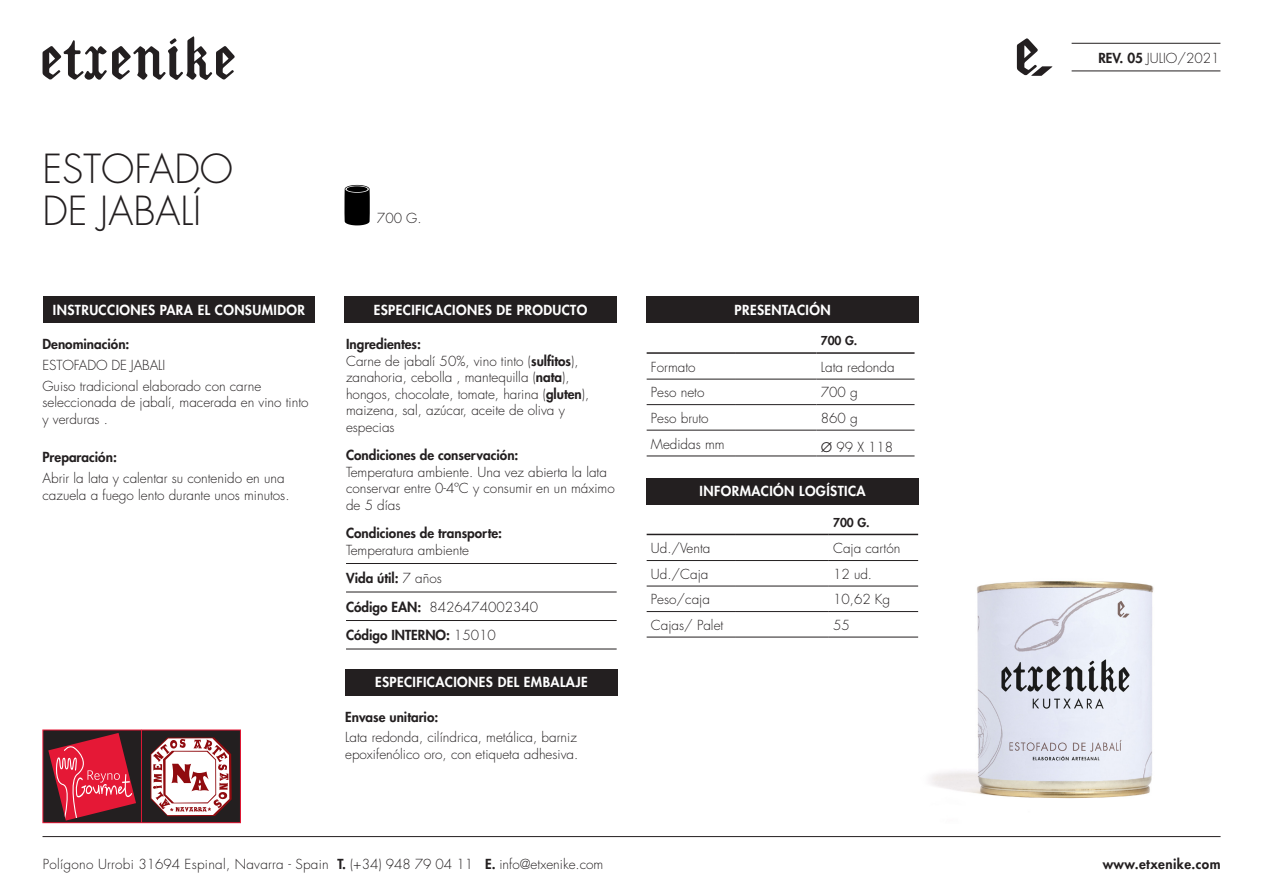
<style>
.page{position:relative;width:1263px;height:893px;background:#fff}
.page>*{position:absolute;margin:0;border:0;box-sizing:border-box;transform-origin:0 0}
.t1{font:300 39px "Futura Std";color:#231f20}
.Paragraph_Style_1{font:300 13.5px/16.5px "Futura Std";color:#231f20}
.Paragraph_Style_1-2{font:800 13.5px "Futura Std";color:#231f20}
.t2{font:800 13.5px "Futura Std";letter-spacing:.03em;color:#fff}
.info{font:300 13.5px "Futura Std";color:#231f20}
.Paragraph_Style_1-3{font:300 13.5px "Futura Std";letter-spacing:.02em;color:#231f20}
.Paragraph_Style_1-4{font:800 13.5px "Futura Std";letter-spacing:.03em;color:#231f20}
.info-2{font:800 12px "Futura Std";color:#231f20}
.s1{font-size:21px}
.s2{font-weight:800}
.s3{font-weight:300}
</style>
<div class="page">
<hr style="left:43px;top:836px;width:1177px;height:1px;background:#231f20">
<svg style="left:42px;top:36px;width:193px;height:44px"></svg>
<svg style="left:1017px;top:38px;width:35px;height:38px"></svg>
<hr style="left:1071px;top:43px;width:149px;height:1px;background:#231f20">
<hr style="left:1071px;top:71px;width:149px;height:1px;background:#231f20">
<img style="left:913px;top:533px;width:241px;height:266px">
<div style="left:345px;top:669px;width:272px;height:26px;background:#231f20"></div>
<hr style="left:346px;top:563px;width:271px;height:1px;background:#231f20">
<hr style="left:346px;top:592px;width:271px;height:1px;background:#231f20">
<hr style="left:346px;top:620px;width:271px;height:1px;background:#231f20">
<hr style="left:346px;top:649px;width:271px;height:1px;background:#231f20">
<div style="left:344px;top:297px;width:273px;height:26px;background:#231f20"></div>
<div style="left:43px;top:297px;width:272px;height:26px;background:#231f20"></div>
<div style="left:646px;top:297px;width:273px;height:26px;background:#231f20"></div>
<hr style="left:647px;top:379px;width:89px;height:1px;background:#231f20">
<hr style="left:736px;top:379px;width:80px;height:1px;background:#231f20">
<hr style="left:816px;top:379px;width:98px;height:1px;background:#231f20">
<hr style="left:647px;top:404px;width:89px;height:1px;background:#231f20">
<hr style="left:736px;top:404px;width:80px;height:1px;background:#231f20">
<hr style="left:816px;top:404px;width:98px;height:1px;background:#231f20">
<hr style="left:647px;top:430px;width:89px;height:1px;background:#231f20">
<hr style="left:736px;top:430px;width:80px;height:1px;background:#231f20">
<hr style="left:816px;top:430px;width:98px;height:1px;background:#231f20">
<hr style="left:647px;top:456px;width:89px;height:1px;background:#231f20">
<hr style="left:736px;top:456px;width:80px;height:1px;background:#231f20">
<hr style="left:816px;top:456px;width:98px;height:1px;background:#231f20">
<hr style="left:647px;top:352px;width:89px;height:2px;background:#231f20">
<hr style="left:736px;top:352px;width:80px;height:2px;background:#231f20">
<hr style="left:816px;top:352px;width:98px;height:2px;background:#231f20">
<svg style="left:344px;top:185px;width:26px;height:40px"></svg>
<div style="left:646px;top:478px;width:273px;height:26px;background:#231f20"></div>
<hr style="left:647px;top:560px;width:89px;height:1px;background:#231f20">
<hr style="left:736px;top:560px;width:93px;height:1px;background:#231f20">
<hr style="left:829px;top:560px;width:89px;height:1px;background:#231f20">
<hr style="left:647px;top:586px;width:89px;height:1px;background:#231f20">
<hr style="left:736px;top:586px;width:93px;height:1px;background:#231f20">
<hr style="left:829px;top:586px;width:89px;height:1px;background:#231f20">
<hr style="left:647px;top:611px;width:89px;height:1px;background:#231f20">
<hr style="left:736px;top:611px;width:93px;height:1px;background:#231f20">
<hr style="left:829px;top:611px;width:89px;height:1px;background:#231f20">
<hr style="left:647px;top:637px;width:89px;height:1px;background:#231f20">
<hr style="left:736px;top:637px;width:93px;height:1px;background:#231f20">
<hr style="left:829px;top:637px;width:89px;height:1px;background:#231f20">
<hr style="left:647px;top:534px;width:89px;height:1px;background:#231f20">
<hr style="left:736px;top:534px;width:93px;height:1px;background:#231f20">
<hr style="left:829px;top:534px;width:89px;height:1px;background:#231f20">
<div style="left:43px;top:730px;width:197px;height:93px;background:#231f20"></div>
<div style="left:43px;top:730px;width:198px;height:93px;border:1px solid #e51836"></div>
<svg style="left:48px;top:733px;width:88px;height:88px"></svg>
<hr style="left:141px;top:730px;width:1px;height:93px;background:#e51836">
<svg style="left:150px;top:737px;width:82px;height:79px;background:#c7a1a2"></svg>
<p class="t1" style="left:43px;top:145px;width:192px">ESTOFADO</p>
<p class="t1" style="left:43px;top:187px;width:160px">DE JABALÍ</p>
<p class="Paragraph_Style_1" style="left:377px;top:210px;width:46px">700 G.</p>
<p class="t2" style="left:53px;top:301px;width:254px">INSTRUCCIONES PARA EL CONSUMIDOR</p>
<p class="t2" style="left:374px;top:301px;width:215px">ESPECIFICACIONES DE PRODUCTO</p>
<p class="t2" style="left:734px;top:301px;width:98px">PRESENTACIÓN</p>
<p class="info-2" style="left:821px;top:333px;width:38px">700 G.</p>
<p class="info" style="left:651px;top:359px;width:46px">Formato</p>
<p class="Paragraph_Style_1" style="left:821px;top:359px;width:75px">Lata redonda</p>
<p class="info" style="left:651px;top:384px;width:55px">Peso neto</p>
<p class="info" style="left:821px;top:384px;width:38px">700 g</p>
<p class="info" style="left:651px;top:410px;width:59px">Peso bruto</p>
<p class="info" style="left:821px;top:410px;width:38px">860 g</p>
<p class="info" style="left:651px;top:435px;width:75px">Medidas mm</p>
<p class="Paragraph_Style_1" style="left:821px;top:439px;width:74px"><span class="s1">ø</span> 99 X 118</p>
<p class="Paragraph_Style_1-2" style="left:346px;top:336px;width:77px">Ingredientes:</p>
<p class="Paragraph_Style_1" style="left:346px;top:353px;width:245px">Carne de jabalí 50%, vino tinto (<span class="s2">sulfitos</span>), zanahoria, cebolla , mantequilla (<span class="s2">nata</span>), hongos, chocolate, tomate, harina (<span class="s2">gluten</span>), maizena, sal, azúcar, aceite de oliva y especias</p>
<p class="Paragraph_Style_1-2" style="left:346px;top:447px;width:174px">Condiciones de conservación:</p>
<p class="Paragraph_Style_1" style="left:346px;top:464px;width:270px">Temperatura ambiente. Una vez abierta la lata conservar entre 0-4ºC y consumir en un máximo de 5 días</p>
<p class="Paragraph_Style_1-2" style="left:346px;top:525px;width:158px">Condiciones de transporte:</p>
<p class="Paragraph_Style_1" style="left:346px;top:542px;width:125px">Temperatura ambiente</p>
<p class="Paragraph_Style_1-2" style="left:346px;top:570px;width:97px">Vida útil: <span class="s3">7 años</span></p>
<p class="Paragraph_Style_1" style="left:346px;top:599px;width:194px"><span class="s2">Código EAN:</span> 8426474002340</p>
<p class="Paragraph_Style_1-2" style="left:346px;top:627px;width:151px">Código INTERNO: <span class="s3">15010</span></p>
<p class="Paragraph_Style_1-2" style="left:43px;top:336px;width:89px">Denominación:</p>
<p class="Paragraph_Style_1" style="left:43px;top:357px;width:124px">ESTOFADO DE JABALI</p>
<p class="Paragraph_Style_1" style="left:43px;top:378px;width:268px">Guiso tradicional elaborado con carne seleccionada de jabalí, macerada en vino tinto y verduras .</p>
<p class="Paragraph_Style_1-2" style="left:43px;top:449px;width:76px">Preparación:</p>
<p class="Paragraph_Style_1" style="left:43px;top:470px;width:248px">Abrir la lata y calentar su contenido en una cazuela a fuego lento durante unos minutos.</p>
<p class="t2" style="left:700px;top:482px;width:168px">INFORMACIÓN LOGÍSTICA</p>
<p class="info-2" style="left:833px;top:515px;width:38px">700 G.</p>
<p class="info" style="left:651px;top:540px;width:61px">Ud./Venta</p>
<p class="Paragraph_Style_1" style="left:833px;top:541px;width:69px">Caja cartón</p>
<p class="info" style="left:651px;top:566px;width:59px">Ud./Caja</p>
<p class="Paragraph_Style_1" style="left:833px;top:566px;width:41px">12 ud.</p>
<p class="info" style="left:651px;top:591px;width:61px">Peso/caja</p>
<p class="Paragraph_Style_1" style="left:833px;top:592px;width:59px">10,62 Kg</p>
<p class="info" style="left:651px;top:617px;width:74px">Cajas/ Palet</p>
<p class="Paragraph_Style_1" style="left:833px;top:617px;width:18px">55</p>
<p class="t2" style="left:375px;top:674px;width:214px">ESPECIFICACIONES DEL EMBALAJE</p>
<p class="Paragraph_Style_1-2" style="left:345px;top:708px;width:95px">Envase unitario:</p>
<p class="Paragraph_Style_1" style="left:345px;top:729px;width:235px">Lata redonda, cilíndrica, metálica, barniz epoxifenólico oro, con etiqueta adhesiva.</p>
<p class="Paragraph_Style_1" style="left:1098px;top:50px;width:123px"><span class="s2">REV. 05</span> JULIO/2021</p>
<p class="Paragraph_Style_1-3" style="left:43px;top:856px;width:562px">Polígono Urrobi 31694 Espinal, Navarra - Spain <span class="s2">T.</span> (+34) 948 79 04 11 <span class="s2">E.</span> info@etxenike.com</p>
<p class="Paragraph_Style_1-4" style="left:1103px;top:855px;width:119px">www.etxenike.com</p>
</div>
